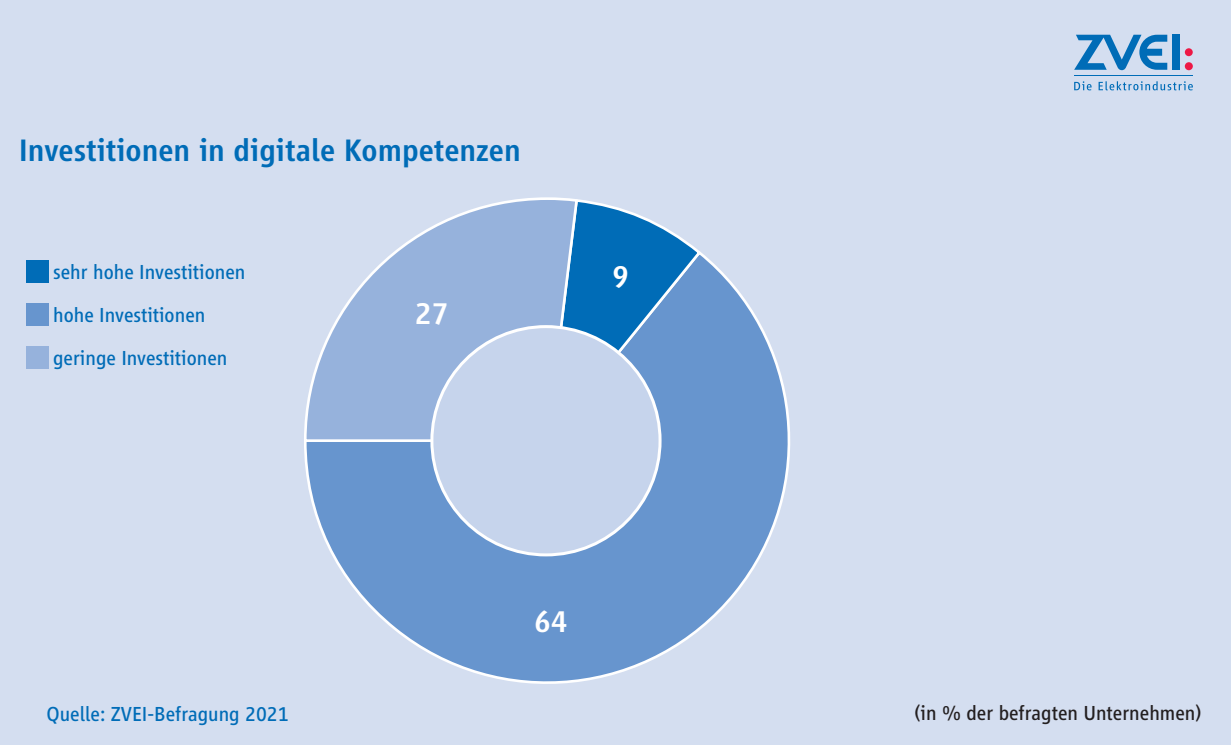
<style>
.page{position:relative;width:1231px;height:745px;background:#fff}
.page>*{position:absolute;margin:0;border:0;box-sizing:border-box;transform-origin:0 0}
.Titel{font:500 32.2px "Vialog LT Pro";color:#006cb7}
.Titel-2{font:500 31.5px "Vialog LT Pro";color:#fff}
.Zwischentitel{font:21px "Vialog LT Pro";color:#006cb7}
.Zwischentitel-2{font:21px "Vialog LT Pro";color:#231f20}
</style>
<div class="page">
<div style="left:0;top:0;width:1230px;height:744px;background:#d4def0"></div>
<svg style="left:1074px;top:35px;width:93px;height:35px"></svg>
<div style="left:1172px;top:35px;width:7px;height:35px;background:#006cb7"></div>
<div style="left:1184px;top:48px;width:8px;height:8px;background:#ed1845;border-radius:50%"></div>
<div style="left:1184px;top:62px;width:8px;height:8px;background:#ed1845;border-radius:50%"></div>
<hr style="left:1073px;top:75px;width:119px;height:1px;background:#006cb7">
<svg style="left:1074px;top:81px;width:17px;height:9px"></svg>
<svg style="left:1098px;top:81px;width:94px;height:9px"></svg>
<svg style="left:304px;top:254px;width:486px;height:430px"></svg>
<svg style="left:579px;top:199px;width:124px;height:245px;background:#488dc8"></svg>
<svg style="left:304px;top:197px;width:275px;height:246px"></svg>
<div style="left:26px;top:260px;width:23px;height:23px;background:#006cb7"></div>
<div style="left:26px;top:303px;width:23px;height:23px;background:#6795ce"></div>
<div style="left:26px;top:346px;width:23px;height:23px;background:#96b2dc"></div>
<div style="left:432px;top:326px;width:228px;height:228px;background:#c6d4ec;border-radius:50%"></div>
<p class="Titel" style="left:19px;top:132px;width:503px">Investitionen in digitale Kompetenzen</p>
<p class="Zwischentitel" style="left:53px;top:260px;width:194px">sehr hohe Investitionen</p>
<p class="Zwischentitel" style="left:53px;top:303px;width:154px">hohe Investitionen</p>
<p class="Zwischentitel" style="left:53px;top:346px;width:176px">geringe Investitionen</p>
<p class="Titel-2" style="left:415px;top:296px;width:35px">27</p>
<p class="Titel-2" style="left:612px;top:259px;width:18px">9</p>
<p class="Zwischentitel" style="left:47px;top:702px;width:243px">Quelle: ZVEI-Befragung 2021</p>
<p class="Titel-2" style="left:534px;top:603px;width:35px">64</p>
<p class="Zwischentitel-2" style="left:914px;top:701px;width:289px">(in % der befragten Unternehmen)</p>
</div>
